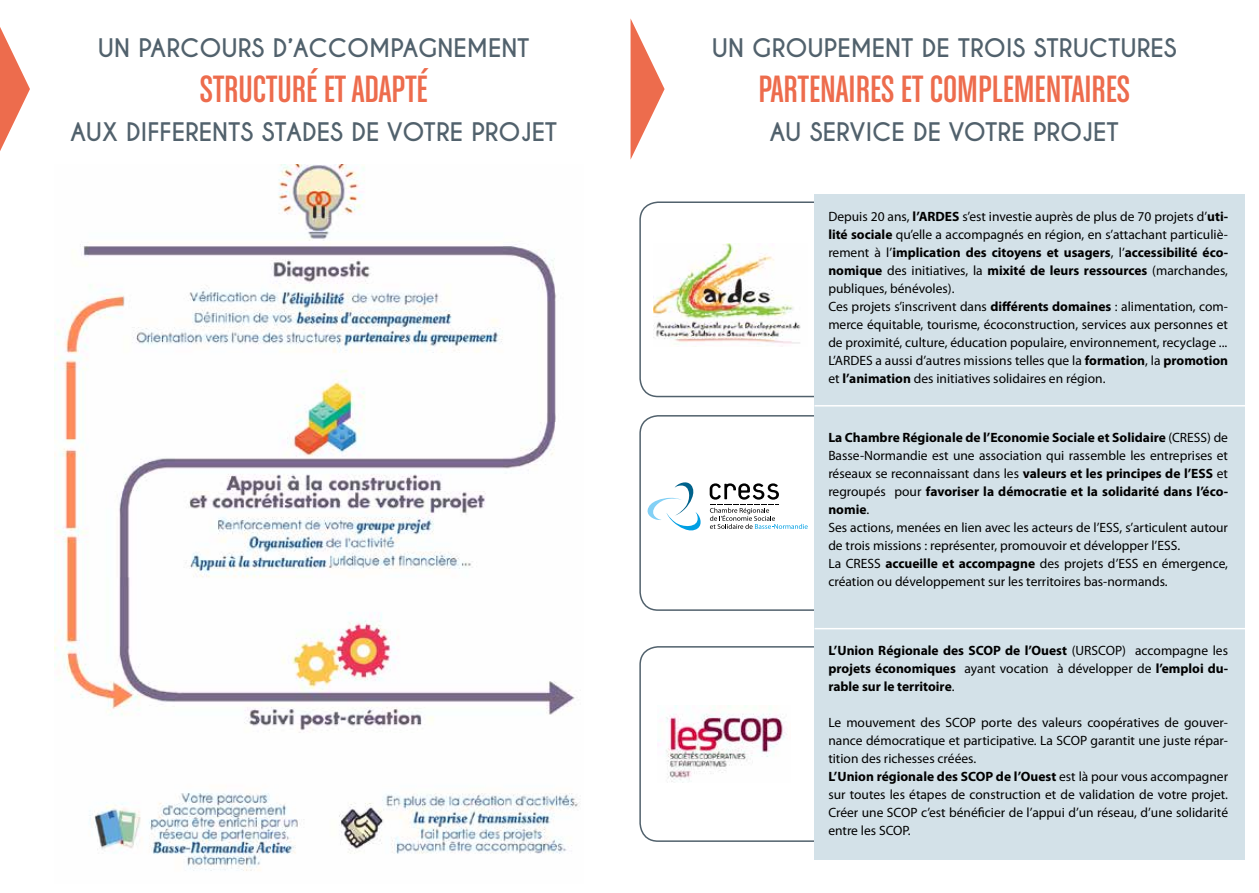
<style>
.page{position:relative;width:1259px;height:893px;background:#fff}
.page>*{position:absolute;margin:0;border:0;box-sizing:border-box;transform-origin:0 0}
.t1{font:40.5px "Chalet Comprime Cologne Eighty";color:#ed6c4d}
.t2{font:700 24px "Caviar Dreams";color:#51616c}
.t3{font:13.5px/18px "Myriad Pro";color:#000}
.t4{font:700 13.5px/18px "Myriad Pro";color:#000;text-align:justify}
.s1{font-weight:700}
.s2{font-weight:400}
</style>
<div class="page">
<div style="left:639px;top:415px;width:207px;height:196px;border:2px solid #51616c;border-radius:18px"></div>
<div style="left:639px;top:646px;width:207px;height:196px;border:2px solid #51616c;border-radius:18px"></div>
<div style="left:639px;top:201px;width:207px;height:196px;border:2px solid #51616c;border-radius:18px"></div>
<div style="left:814px;top:195px;width:431px;height:665px;background:#d3e1e8"></div>
<img style="left:653px;top:244px;width:148px;height:100px">
<svg style="left:647px;top:482px;width:54px;height:48px"></svg>
<svg style="left:709px;top:483px;width:98px;height:46px"></svg>
<img style="left:657px;top:705px;width:130px;height:78px">
<svg style="left:0;top:27px;width:30px;height:124px"></svg>
<svg style="left:630px;top:18px;width:34px;height:142px"></svg>
<hr style="left:814px;top:405px;width:431px;height:2px;background:#fff">
<hr style="left:814px;top:628px;width:431px;height:1px;background:#fff">
<img style="left:54px;top:165px;width:526px;height:706px">
<h2 class="t2" style="left:98px;top:33px;width:433px">UN PARCOURS D’ACCOMPAGNEMENT</h2>
<h1 class="t1" style="left:200px;top:67px;width:229px">STRUCTURÉ ET ADAPTÉ</h1>
<h2 class="t2" style="left:70px;top:117px;width:488px">AUX DIFFERENTS STADES DE VOTRE PROJET</h2>
<h2 class="t2" style="left:712px;top:33px;width:466px">UN GROUPEMENT DE TROIS STRUCTURES</h2>
<h1 class="t1" style="left:758px;top:67px;width:373px">PARTENAIRES ET COMPLEMENTAIRES</h1>
<h2 class="t2" style="left:769px;top:117px;width:351px">AU SERVICE DE VOTRE PROJET</h2>
<p class="t3" style="left:828px;top:207px;width:401px">Depuis 20 ans, <span class="s1">l’ARDES</span> s’est investie auprès de plus de 70 projets d’<span class="s1">uti&shy;lité sociale</span> qu’elle a accompagnés en région, en s’attachant particuliè&shy;rement à l’<span class="s1">implication des citoyens et usagers</span>, l’<span class="s1">accessibilité éco&shy;nomique</span> des initiatives, la <span class="s1">mixité de leurs ressources</span> (marchandes, publiques, bénévoles).<br>Ces projets s’inscrivent dans <span class="s1">différents domaines</span> : alimentation, com&shy;merce équitable, tourisme, écoconstruction, services aux personnes et de proximité, culture, éducation populaire, environnement, recyclage ...<br>L’ARDES a aussi d’autres missions telles que la <span class="s1">formation</span>, la <span class="s1">promotion </span>et <span class="s1">l’animation</span> des initiatives solidaires en région.</p>
<p class="t3" style="left:828px;top:429px;width:401px"><span class="s1">La Chambre Régionale de l’Economie Sociale et Solidaire</span> (CRESS) de Basse-Normandie est une association qui rassemble les entreprises et réseaux se reconnaissant dans les <span class="s1">valeurs et les principes de l’ESS</span> et regroupés pour <span class="s1">favoriser la démocratie et la solidarité dans l’éco&shy;nomie</span>.<br>Ses actions, menées en lien avec les acteurs de l’ESS, s’articulent autour de trois missions : représenter, promouvoir et développer l’ESS.<br>La CRESS <span class="s1">accueille et accompagne</span> des projets d’ESS en émergence, création ou développement sur les territoires bas-normands.</p>
<p class="t4" style="left:828px;top:641px;width:401px">L’Union Régionale des SCOP de l’Ouest <span class="s2">(URSCOP) accompagne les </span>projets économiques <span class="s2">ayant vocation à développer de</span> l’emploi du&shy;rable sur le territoire<span class="s2">.</span></p>
<p class="t3" style="left:828px;top:713px;width:401px">Le mouvement des SCOP porte des valeurs coopératives de gouver&shy;nance démocratique et participative. La SCOP garantit une juste répar&shy;tition des richesses créées.<br><span class="s1">L’Union régionale des SCOP de l’Ouest</span> est là pour vous accompagner sur toutes les étapes de construction et de validation de votre projet.<br>Créer une SCOP c’est bénéficier de l’appui d’un réseau, d’une solidarité entre les SCOP.</p>
</div>
